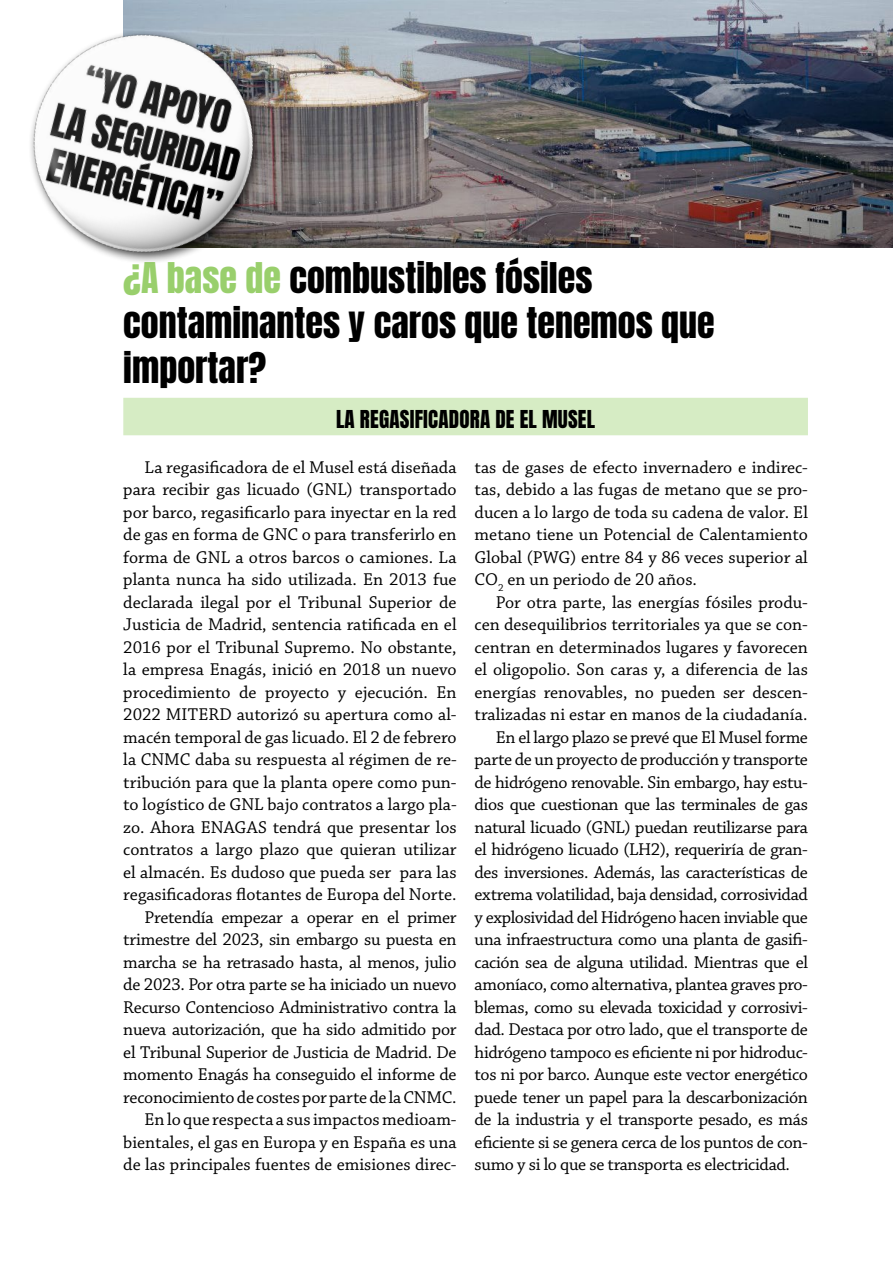
<style>
.page{position:relative;width:893px;height:1263px;background:#fff}
.page>*{position:absolute;margin:0;border:0;box-sizing:border-box;transform-origin:0 0}
.t1{font:36px/45px "Anton";color:#000}
.t2{font:21px "Anton";letter-spacing:.01em;color:#000}
.t3{font:18px/22.5px "Chaparral Pro";letter-spacing:-.01em;color:#000;text-align:right}
.s1{color:#99cf6c}
</style>
<div class="page">
<div style="left:123px;top:398px;width:685px;height:37px;background:#d6ecc4"></div>
<img style="left:123px;top:0;width:770px;height:247px">
<img style="left:30px;top:13px;width:243px;height:249px">
<h1 class="t1" style="left:123px;top:258px;width:593px"><span class="s1">¿A base de</span> combustibles fósiles contaminantes y caros que tenemos que importar?</h1>
<p class="t2" style="left:336px;top:408px;width:261px">LA REGASIFICADORA DE EL MUSEL</p>
<p class="t3" style="left:123px;top:456px;width:335px">La regasificadora de el Musel está diseñada para recibir gas licuado (GNL) transportado por barco, regasificarlo para inyectar en la red de gas en forma de GNC o para transferirlo en forma de GNL a otros barcos o camiones. La planta nunca ha sido utilizada. En 2013 fue declarada ilegal por el Tribunal Superior de Justicia de Madrid, sentencia ratificada en el 2016 por el Tribunal Supremo. No obstante, la empresa Enagás, inició en 2018 un nuevo procedimiento de proyecto y ejecución. En 2022 MITERD autorizó su apertura como al&shy;macén temporal de gas licuado. El 2 de febrero la CNMC daba su respuesta al régimen de re&shy;tribución para que la planta opere como pun&shy;to logístico de GNL bajo contratos a largo pla&shy;zo. Ahora ENAGAS tendrá que presentar los contratos a largo plazo que quieran utilizar el almacén. Es dudoso que pueda ser para las regasificadoras flotantes de Europa del Norte.<br>Pretendía empezar a operar en el primer trimestre del 2023, sin embargo su puesta en marcha se ha retrasado hasta, al menos, julio de 2023. Por otra parte se ha iniciado un nuevo Recurso Contencioso Administrativo contra la nueva autorización, que ha sido admitido por el Tribunal Superior de Justicia de Madrid. De momento Enagás ha conseguido el informe de reconocimiento de costes por parte de la CNMC.<br>En lo que respecta a sus impactos medioam&shy;bientales, el gas en Europa y en España es una de las principales fuentes de emisiones direc-</p>
<p class="t3" style="left:475px;top:456px;width:335px;text-align:justify">tas de gases de efecto invernadero e indirec&shy;tas, debido a las fugas de metano que se pro&shy;ducen a lo largo de toda su cadena de valor. El metano tiene un Potencial de Calentamiento Global (PWG) entre 84 y 86 veces superior al CO<sub>2</sub> en un periodo de 20 años.</p>
<p class="t3" style="left:496px;top:591px;width:314px">Por otra parte, las energías fósiles produ-</p>
<p class="t3" style="left:475px;top:614px;width:335px">cen desequilibrios territoriales ya que se con-</p>
<p class="t3" style="left:475px;top:636px;width:335px">centran en determinados lugares y favorecen</p>
<p class="t3" style="left:475px;top:659px;width:335px">el oligopolio. Son caras y, a diferencia de las</p>
<p class="t3" style="left:475px;top:681px;width:335px">energías renovables, no pueden ser descen-</p>
<p class="t3" style="left:475px;top:704px;width:335px">tralizadas ni estar en manos de la ciudadanía.</p>
<p class="t3" style="left:496px;top:726px;width:314px">En el largo plazo se prevé que El Musel forme</p>
<p class="t3" style="left:475px;top:749px;width:335px">parte de un proyecto de producción y transporte</p>
<p class="t3" style="left:475px;top:771px;width:335px">de hidrógeno renovable. Sin embargo, hay estu-</p>
<p class="t3" style="left:475px;top:794px;width:335px">dios que cuestionan que las terminales de gas</p>
<p class="t3" style="left:475px;top:816px;width:335px">natural licuado (GNL) puedan reutilizarse para</p>
<p class="t3" style="left:475px;top:839px;width:335px">el hidrógeno licuado (LH2), requeriría de gran-</p>
<p class="t3" style="left:475px;top:861px;width:335px">des inversiones. Además, las características de</p>
<p class="t3" style="left:475px;top:884px;width:335px">extrema volatilidad, baja densidad, corrosividad</p>
<p class="t3" style="left:475px;top:906px;width:335px">y explosividad del Hidrógeno hacen inviable que</p>
<p class="t3" style="left:475px;top:929px;width:335px">una infraestructura como una planta de gasifi-</p>
<p class="t3" style="left:475px;top:951px;width:335px">cación sea de alguna utilidad. Mientras que el</p>
<p class="t3" style="left:475px;top:974px;width:335px">amoníaco, como alternativa, plantea graves pro-</p>
<p class="t3" style="left:475px;top:996px;width:335px">blemas, como su elevada toxicidad y corrosivi-</p>
<p class="t3" style="left:475px;top:1019px;width:335px">dad. Destaca por otro lado, que el transporte de</p>
<p class="t3" style="left:475px;top:1041px;width:335px">hidrógeno tampoco es eficiente ni por hidroduc-</p>
<p class="t3" style="left:475px;top:1064px;width:335px">tos ni por barco. Aunque este vector energético</p>
<p class="t3" style="left:475px;top:1086px;width:335px">puede tener un papel para la descarbonización</p>
<p class="t3" style="left:475px;top:1109px;width:335px">de la industria y el transporte pesado, es más</p>
<p class="t3" style="left:475px;top:1131px;width:335px">eficiente si se genera cerca de los puntos de con-</p>
<p class="t3" style="left:475px;top:1154px;width:317px">sumo y si lo que se transporta es electricidad.</p>
</div>
